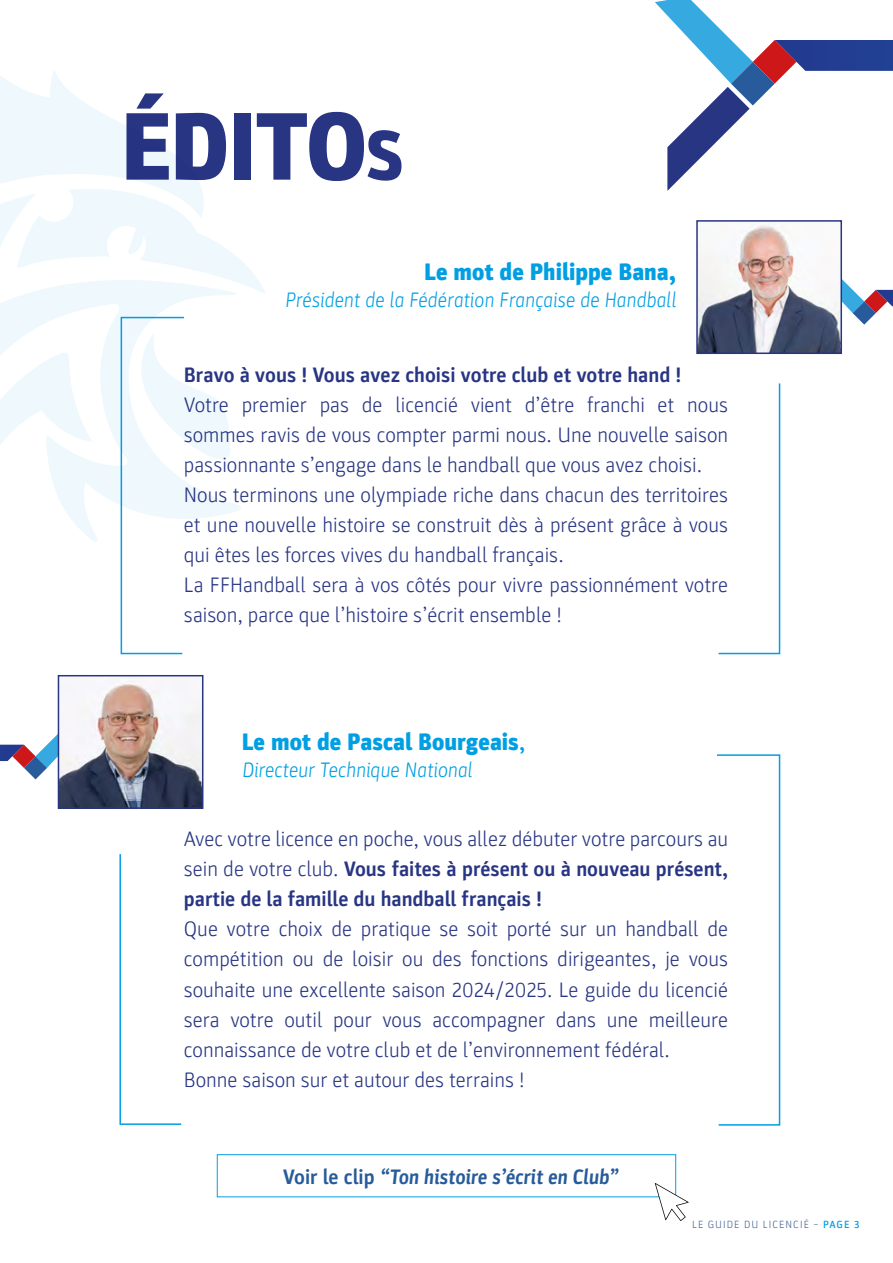
<style>
.page{position:relative;width:893px;height:1263px;background:#fff}
.page>*{position:absolute;margin:0;border:0;box-sizing:border-box;transform-origin:0 0}
.t1{font:900 96.45px "Parka";letter-spacing:-.02em;color:#283583}
.t2{font:900 24px "Parka";color:#009fe3}
.t3{font:300 21px/30px "Parka";color:#283583}
.t4{font:700 21px/30px "Parka";color:#283583;text-align:justify}
.t5{font:italic 300 21px "Parka";color:#009fe3}
.t6{font:italic 700 21px "Parka";color:#275b9b}
.t7{font:300 10.5px "Parka";letter-spacing:.1em;color:#496798}
.s1{font-size:70.5px}
.s2{font-weight:700;font-size:21px}
.s3{font-weight:300}
.s4{font-style:normal}
.s5{font-weight:500;color:#009fe3}
</style>
<div class="page">
<svg style="left:717px;top:754px;width:64px;height:372px"></svg>
<div style="left:217px;top:1154px;width:459px;height:43px;border:1px solid #009fe3"></div>
<svg style="left:655px;top:1183px;width:34px;height:38px"></svg>
<svg style="left:655px;top:0;width:238px;height:191px"></svg>
<svg style="left:0;top:295px;width:241px;height:247px"></svg>
<svg style="left:0;top:71px;width:266px;height:224px"></svg>
<svg style="left:109px;top:316px;width:122px;height:339px"></svg>
<svg style="left:842px;top:279px;width:51px;height:46px"></svg>
<img style="left:699px;top:225px;width:140px;height:126px">
<div style="left:696px;top:220px;width:146px;height:134px;border:2px solid #283583"></div>
<svg style="left:0;top:723px;width:58px;height:56px"></svg>
<img style="left:61px;top:680px;width:139px;height:126px">
<div style="left:58px;top:675px;width:145px;height:134px;border:2px solid #283583"></div>
<svg style="left:718px;top:383px;width:63px;height:272px"></svg>
<svg style="left:119px;top:854px;width:63px;height:271px"></svg>
<h1 class="t1" style="left:121px;top:92px;width:285px">ÉDITO<span class="s1">S</span></h1>
<p class="t2" style="left:424px;top:258px;width:253px">Le mot de Philippe Bana,</p>
<p class="t5" style="left:285px;top:288px;width:393px">Président de la Fédération Française de Handball</p>
<p class="t4" style="left:184px;top:360px;width:499px">Bravo à vous ! Vous avez choisi votre club et votre hand !</p>
<p class="t3" style="left:184px;top:390px;width:546px">Votre premier pas de licencié vient d’être franchi et nous sommes ravis de vous compter parmi nous. Une nouvelle saison passionnante s’engage dans le handball que vous avez choisi.<br>Nous terminons une olympiade riche dans chacun des territoires et une nouvelle histoire se construit dès à présent grâce à vous qui êtes les forces vives du handball français.<br>La FFHandball sera à vos côtés pour vivre passionnément votre saison, parce que l’histoire s’écrit ensemble !</p>
<p class="t2" style="left:242px;top:728px;width:285px">Le mot de Pascal Bourgeais<span class="s2">,</span></p>
<p class="t5" style="left:242px;top:758px;width:232px">Directeur Technique National</p>
<p class="t4" style="left:184px;top:824px;width:546px"><span class="s3">Avec votre licence en poche, vous allez débuter votre parcours au sein de votre club.</span> Vous faites à présent ou à nouveau présent, partie de la famille du handball français !</p>
<p class="t3" style="left:184px;top:914px;width:546px">Que votre choix de pratique se soit porté sur un handball de compétition ou de loisir ou des fonctions dirigeantes, je vous souhaite une excellente saison 2024/2025. Le guide du licencié sera votre outil pour vous accompagner dans une meilleure connaissance de votre club et de l’environnement fédéral.<br>Bonne saison sur et autour des terrains !</p>
<p class="t6" style="left:283px;top:1165px;width:337px"><span class="s4">Voir le clip</span> “Ton histoire s’écrit en Club”</p>
<p class="t7" style="left:692px;top:1219px;width:169px">LE GUIDE DU LICENCIÉ – <span class="s5">PAGE 3</span></p>
</div>
